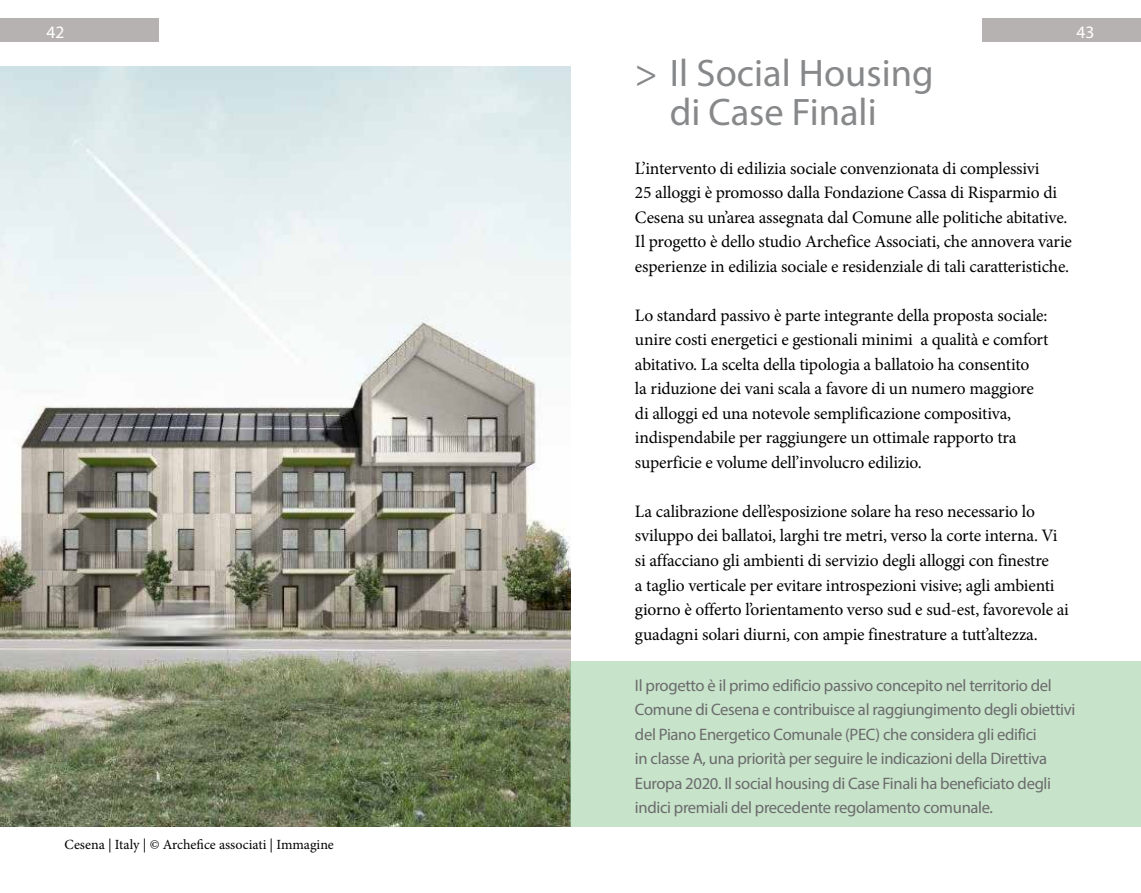
<style>
.page{position:relative;width:1141px;height:893px;background:#fff}
.page>*{position:absolute;margin:0;border:0;box-sizing:border-box;transform-origin:0 0}
.t1{font:38.5px/38.5px "Myriad Pro";color:#87888a;text-align:center}
.t2{font:17.5px/24.5px "Minion Pro";letter-spacing:-.01em;color:#000}
.t3{font:17.5px "Myriad Pro";color:#fff}
.t4{font:16.62px/24.5px "Myriad Pro";letter-spacing:-.02em;color:#6b6b6c}
.t5{font:14px "Minion Pro";color:#000}
</style>
<div class="page">
<div style="left:0;top:19px;width:159px;height:23px;background:#b5b2b1"></div>
<div style="left:983px;top:19px;width:158px;height:23px;background:#b5b2b1"></div>
<img style="left:0;top:67px;width:570px;height:759px">
<div style="left:570px;top:661px;width:571px;height:165px;background:#c7e3ca"></div>
<p class="t3" style="left:47px;top:21px;width:19px">42</p>
<p class="t3" style="left:1076px;top:21px;width:19px">43</p>
<h1 class="t1" style="left:635px;top:54px;width:300px">&gt; Il Social Housing di Case Finali</h1>
<p class="t2" style="left:635px;top:156px;width:438px">L’intervento di edilizia sociale convenzionata di complessivi<br>25 alloggi è promosso dalla Fondazione Cassa di Risparmio di Cesena su un’area assegnata dal Comune alle politiche abitative.<br>Il progetto è dello studio Archefice Associati, che annovera varie esperienze in edilizia sociale e residenziale di tali caratteristiche.</p>
<p class="t2" style="left:635px;top:303px;width:415px">Lo standard passivo è parte integrante della proposta sociale: unire costi energetici e gestionali minimi a qualità e comfort abitativo. La scelta della tipologia a ballatoio ha consentito<br>la riduzione dei vani scala a favore di un numero maggiore di alloggi ed una notevole semplificazione compositiva, indispendabile per raggiungere un ottimale rapporto tra superficie e volume dell’involucro edilizio.</p>
<p class="t2" style="left:635px;top:499px;width:435px">La calibrazione dell’esposizione solare ha reso necessario lo sviluppo dei ballatoi, larghi tre metri, verso la corte interna. Vi si affacciano gli ambienti di servizio degli alloggi con finestre<br>a taglio verticale per evitare introspezioni visive; agli ambienti giorno è offerto l’orientamento verso sud e sud-est, favorevole ai guadagni solari diurni, con ampie finestrature a tutt’altezza.</p>
<p class="t5" style="left:64px;top:835px;width:271px">Cesena | Italy | © Archefice associati | Immagine</p>
<p class="t4" style="left:635px;top:673px;width:442px">Il progetto è il primo edificio passivo concepito nel territorio del Comune di Cesena e contribuisce al raggiungimento degli obiettivi del Piano Energetico Comunale (PEC) che considera gli edifici<br>in classe A, una priorità per seguire le indicazioni della Direttiva Europa 2020. Il social housing di Case Finali ha beneficiato degli indici premiali del precedente regolamento comunale.</p>
</div>
